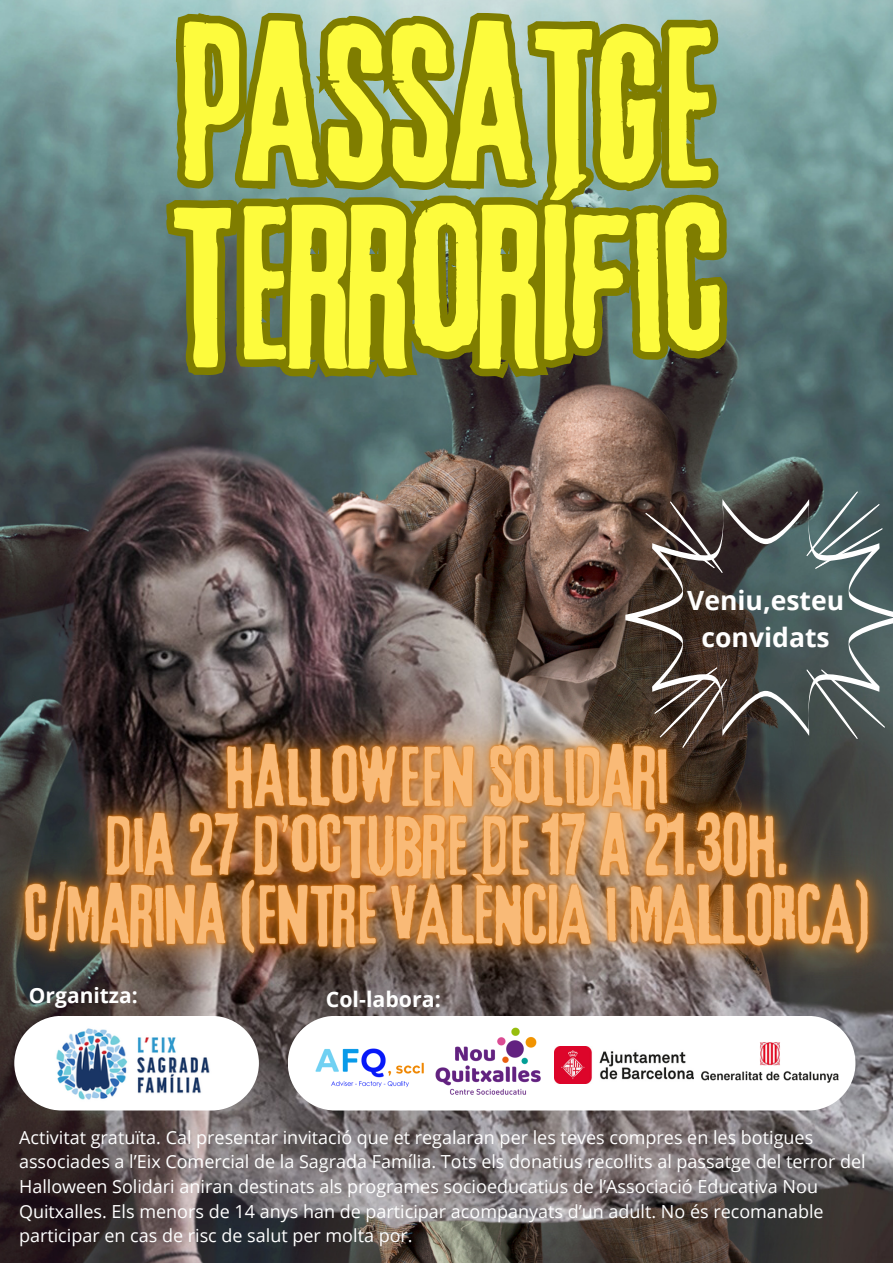
<style>
.page{position:relative;width:893px;height:1264px;background:#fff}
.page>*{position:absolute;margin:0;border:0;box-sizing:border-box;transform-origin:0 0}
.t1{font:201.75px/178.6px "Lava Pro Rough";color:#fdfb3d}
.t2{font:700 26.55px "Open Sans";color:#fff}
.t3{font:700 21.3px "Open Sans";color:#fff}
.t4{font:700 21px "Open Sans";color:#fff}
.t5{font:18px/24.8px "Open Sans";color:#fff}
</style>
<div class="page">
<img style="left:0;top:0;width:892px;height:396px">
<img style="left:0;top:396px;width:892px;height:866px">
<img style="left:159px;top:0;width:578px;height:640px">
<div style="left:288px;top:1015px;width:567px;height:95px;background:#fff;border-radius:47px"></div>
<img style="left:435px;top:1070px;width:106px;height:25px">
<img style="left:315px;top:1070px;width:109px;height:18px">
<img style="left:0;top:652px;width:892px;height:418px">
<div style="left:14px;top:1015px;width:245px;height:95px;background:#fff;border-radius:47px"></div>
<img style="left:56px;top:1028px;width:154px;height:72px">
<svg style="left:625px;top:499px;width:267px;height:237px;background:#4c4e4a"></svg>
<svg style="left:645px;top:501px;width:78px;height:72px;background:#5c504b"></svg>
<svg style="left:806px;top:669px;width:79px;height:70px;background:#636d6c"></svg>
<svg style="left:654px;top:667px;width:73px;height:80px;background:#625349"></svg>
<svg style="left:806px;top:491px;width:76px;height:78px;background:#647678"></svg>
<img style="left:554px;top:1046px;width:139px;height:37px">
<img style="left:701px;top:1042px;width:136px;height:40px">
<p class="t1" style="left:170px;top:22px;width:555px">PASSATGE<br>TERRORÍFIC</p>
<p class="t4" style="left:29px;top:980px;width:110px">Organitza:</p>
<p class="t3" style="left:326px;top:984px;width:116px">Col-labora:</p>
<p class="t2" style="left:687px;top:582px;width:159px">Veniu,esteu</p>
<p class="t2" style="left:701px;top:619px;width:130px">convidats</p>
<p class="t5" style="left:19px;top:1124px;width:848px">Activitat gratuïta. Cal presentar invitació que et regalaran per les teves compres en les botigues associades a l’Eix Comercial de la Sagrada Família. Tots els donatius recollits al passatge del terror del Halloween Solidari aniran destinats als programes socioeducatius de l’Associació Educativa Nou Quitxalles. Els menors de 14 anys han de participar acompanyats d’un adult. No és recomanable participar en cas de risc de salut per molta por.</p>
</div>
